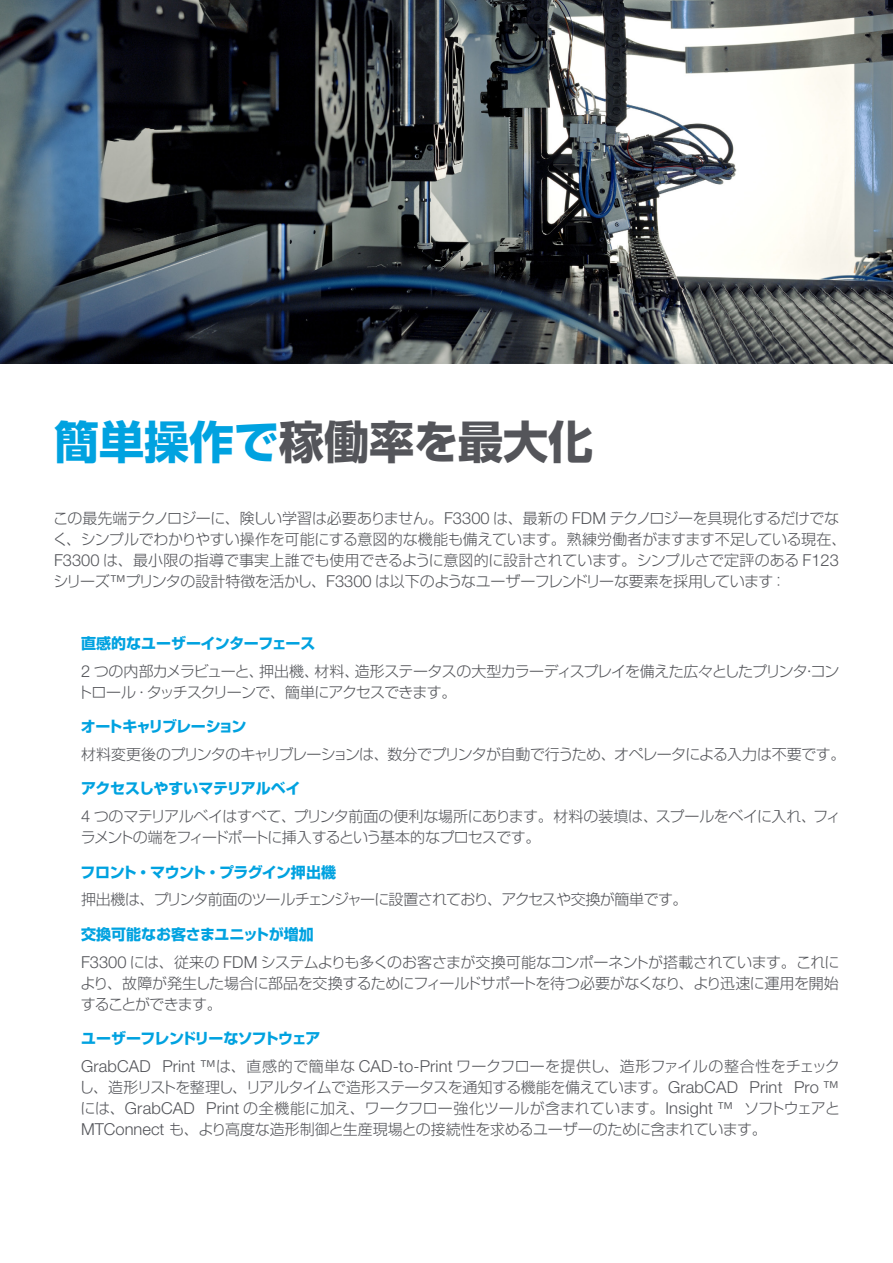
<style>
.page{position:relative;width:893px;height:1263px;background:#fff}
.page>*{position:absolute;margin:0;border:0;box-sizing:border-box;transform-origin:0 0}
.Page_Title{font:700 45px "Shin Go Pro";color:#54555a}
.Para{font:300 15px/21px "Shin Go Pro";letter-spacing:-.035em;color:#54555a}
.Para-2{font:300 15px/21px "Shin Go Pro";letter-spacing:-.055em;color:#54555a}
.Para_header{font:700 15px "Shin Go Pro";letter-spacing:-.03em;color:#00a2e0}
.Para_header-2{font:700 15px "Shin Go Pro";letter-spacing:-.05em;color:#00a2e0}
.Para_header-3{font:700 15px "Shin Go Pro";letter-spacing:-.005em;color:#00a2e0}
.Para_header-4{font:700 15px "Shin Go Pro";color:#00a2e0}
.Para_header-5{font:700 15px "Shin Go Pro";letter-spacing:-.09em;color:#00a2e0}
.s1{color:#00a2e0}
.s2{font-family:"Helvetica Neue LT Std";font-size:16.5px}
</style>
<div class="page">
<img style="left:0;top:0;width:893px;height:364px">
<p class="Page_Title" style="left:54px;top:406px;width:541px"><span class="s1">簡単操作で</span>稼働率を最大化</p>
<p class="Para" style="left:53px;top:505px;width:795px">この最先端テクノロジーに、険しい学習は必要ありません。<span class="s2">F3300</span> は、最新の <span class="s2">FDM</span> テクノロジーを具現化するだけでなく、シンプルでわかりやすい操作を可能にする意図的な機能も備えています。熟練労働者がますます不足している現在、<span class="s2">F3300</span> は、最小限の指導で事実上誰でも使用できるように意図的に設計されています。シンプルさで定評のある <span class="s2">F123</span>シリーズ<span class="s2">™</span>プリンタの設計特徴を活かし、<span class="s2">F3300</span> は以下のようなユーザーフレンドリーな要素を採用しています：</p>
<p class="Para_header-3" style="left:81px;top:631px;width:236px">直感的なユーザーインターフェース</p>
<p class="Para-2" style="left:78px;top:658px;width:763px"><span class="s2">2</span> つの内部カメラビューと、押出機、材料、造形ステータスの大型カラーディスプレイを備えた広々としたプリンタ・コントロール・タッチスクリーンで、簡単にアクセスできます。</p>
<p class="Para_header-5" style="left:81px;top:714px;width:167px">オートキャリブレーション</p>
<p class="Para" style="left:81px;top:742px;width:766px">材料変更後のプリンタのキャリブレーションは、数分でプリンタが自動で行うため、オペレータによる入力は不要です。</p>
<p class="Para_header" style="left:81px;top:777px;width:221px">アクセスしやすいマテリアルベイ</p>
<p class="Para" style="left:81px;top:804px;width:762px"><span class="s2">4</span> つのマテリアルベイはすべて、プリンタ前面の便利な場所にあります。材料の装填は、スプールをベイに入れ、フィラメントの端をフィードポートに挿入するという基本的なプロセスです。</p>
<p class="Para_header" style="left:81px;top:860px;width:257px">フロント・マウント・プラグイン押出機</p>
<p class="Para" style="left:81px;top:887px;width:608px">押出機は、プリンタ前面のツールチェンジャーに設置されており、アクセスや交換が簡単です。</p>
<p class="Para_header-4" style="left:81px;top:922px;width:234px">交換可能なお客さまユニットが増加</p>
<p class="Para" style="left:80px;top:949px;width:760px;text-align:justify"><span class="s2">F3300</span> には、従来の <span class="s2">FDM</span> システムよりも多くのお客さまが交換可能なコンポーネントが搭載されています。これにより、故障が発生した場合に部品を交換するためにフィールドサポートを待つ必要がなくなり、より迅速に運用を開始することができます。</p>
<p class="Para_header-2" style="left:81px;top:1026px;width:241px">ユーザーフレンドリーなソフトウェア</p>
<p class="Para" style="left:79px;top:1054px;width:762px;text-align:justify"><span class="s2">GrabCAD Print ™</span>は、直感的で簡単な <span class="s2">CAD-to-Print</span> ワークフローを提供し、造形ファイルの整合性をチェックし、造形リストを整理し、リアルタイムで造形ステータスを通知する機能を備えています。<span class="s2">GrabCAD Print Pro ™</span>には、<span class="s2">GrabCAD Print</span> の全機能に加え、ワークフロー強化ツールが含まれています。<span class="s2">Insight ™</span> ソフトウェアと<span class="s2">MTConnect</span> も、より高度な造形制御と生産現場との接続性を求めるユーザーのために含まれています。</p>
</div>
